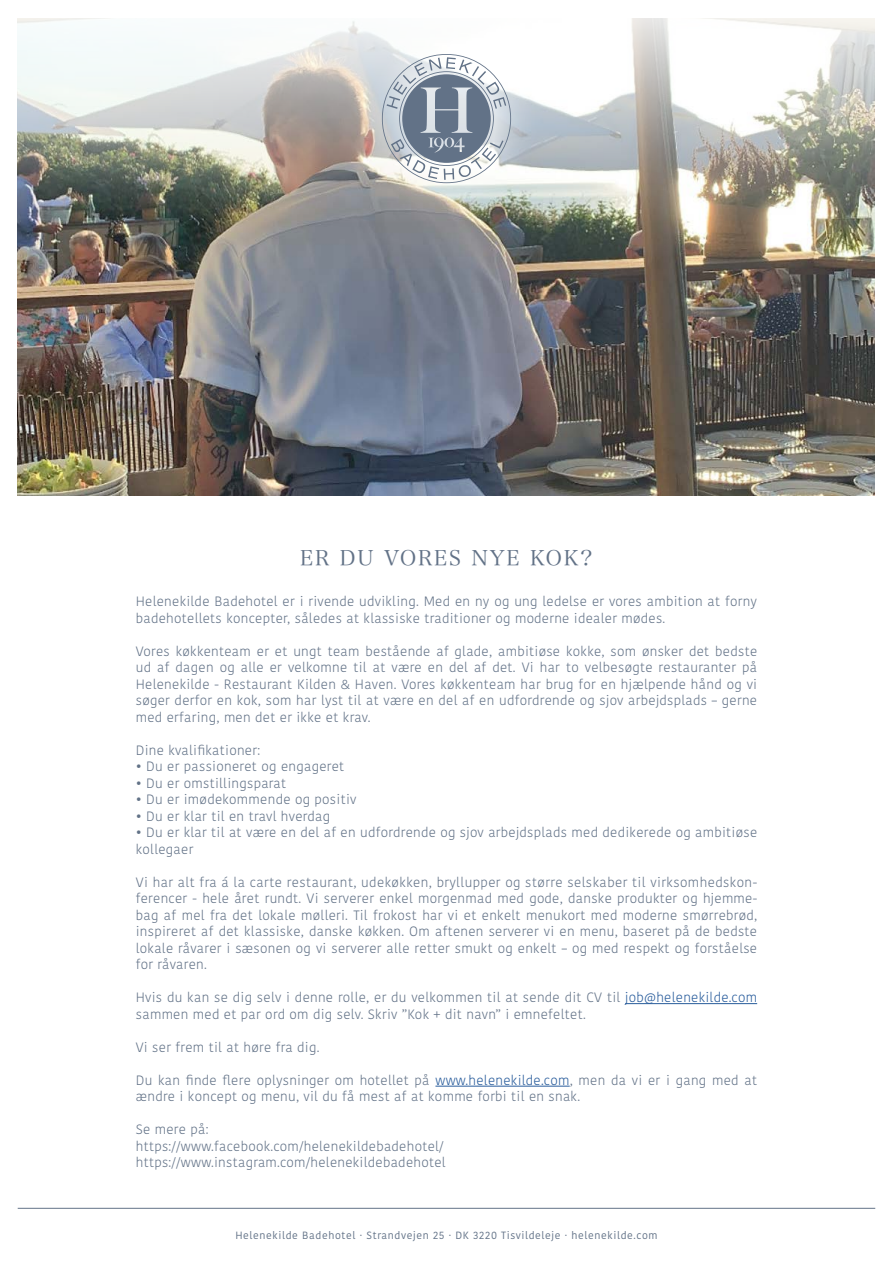
<style>
.page{position:relative;width:893px;height:1263px;background:#fff}
.page>*{position:absolute;margin:0;border:0;box-sizing:border-box;transform-origin:0 0}
.t1{font:21px "Hira Min Pro N W3";letter-spacing:.08em;color:#627287}
.t2{font:300 13.5px/16.5px "Kohinoor Bangla";letter-spacing:.02em;color:#627287}
.t3{font:10.5px "Kohinoor Bangla";letter-spacing:.06em;color:#627287}
.s1{color:#275b9b}
</style>
<div class="page">
<hr style="left:625px;top:1003px;width:132px;height:1px;background:#275b9b">
<hr style="left:435px;top:1086px;width:135px;height:1px;background:#275b9b">
<img style="left:17px;top:389px;width:857px;height:106px">
<hr style="left:18px;top:1208px;width:857px;height:1px;background:#627287">
<img style="left:17px;top:18px;width:858px;height:371px">
<svg style="left:359px;top:25px;width:185px;height:193px"></svg>
<svg style="left:382px;top:54px;width:129px;height:129px"></svg>
<h1 class="t1" style="left:300px;top:540px;width:294px">ER DU VORES NYE KOK?</h1>
<p class="t2" style="left:136px;top:593px;width:623px">Helenekilde Badehotel er i rivende udvikling. Med en ny og ung ledelse er vores ambition at forny badehotellets koncepter, således at klassiske traditioner og moderne idealer mødes.</p>
<p class="t2" style="left:136px;top:642px;width:623px;text-align:justify">Vores køkkenteam er et ungt team bestående af glade, ambitiøse kokke, som ønsker det bedste ud af dagen og alle er velkomne til at være en del af det. Vi har to velbesøgte restauranter på Helenekilde - Restaurant Kilden &amp; Haven. Vores køkkenteam har brug for en hjælpende hånd og vi søger derfor en kok, som har lyst til at være en del af en udfordrende og sjov arbejdsplads – gerne med erfaring, men det er ikke et krav.</p>
<p class="t2" style="left:136px;top:741px;width:126px">Dine kvalifikationer:</p>
<p class="t2" style="left:136px;top:758px;width:210px">• Du er passioneret og engageret</p>
<p class="t2" style="left:136px;top:774px;width:152px">• Du er omstillingsparat</p>
<p class="t2" style="left:136px;top:791px;width:222px">• Du er imødekommende og positiv</p>
<p class="t2" style="left:136px;top:807px;width:196px">• Du er klar til en travl hverdag</p>
<p class="t2" style="left:136px;top:824px;width:623px">• Du er klar til at være en del af en udfordrende og sjov arbejdsplads med dedikerede og ambitiøse kollegaer</p>
<p class="t2" style="left:136px;top:873px;width:623px;text-align:justify">Vi har alt fra á la carte restaurant, udekøkken, bryllupper og større selskaber til virksomhedskon&shy;ferencer - hele året rundt. Vi serverer enkel morgenmad med gode, danske produkter og hjemme&shy;bag af mel fra det lokale mølleri. Til frokost har vi et enkelt menukort med moderne smørrebrød, inspireret af det klassiske, danske køkken. Om aftenen serverer vi en menu, baseret på de bedste lokale råvarer i sæsonen og vi serverer alle retter smukt og enkelt – og med respekt og forståelse for råvaren.</p>
<p class="t2" style="left:136px;top:989px;width:623px">Hvis du kan se dig selv i denne rolle, er du velkommen til at sende dit CV til <span class="s1">job@helenekilde.com </span>sammen med et par ord om dig selv. Skriv ”Kok + dit navn” i emnefeltet.</p>
<p class="t2" style="left:136px;top:1038px;width:185px">Vi ser frem til at høre fra dig.</p>
<p class="t2" style="left:136px;top:1071px;width:623px">Du kan finde flere oplysninger om hotellet på <span class="s1">www.helenekilde.com</span>, men da vi er i gang med at ændre i koncept og menu, vil du få mest af at komme forbi til en snak.</p>
<p class="t2" style="left:136px;top:1121px;width:311px">Se mere på: https://www.facebook.com/helenekildebadehotel/ https://www.instagram.com/helenekildebadehotel</p>
<p class="t3" style="left:235px;top:1227px;width:424px">Helenekilde Badehotel · Strandvejen 25 · DK 3220 Tisvildeleje · helenekilde.com</p>
</div>
